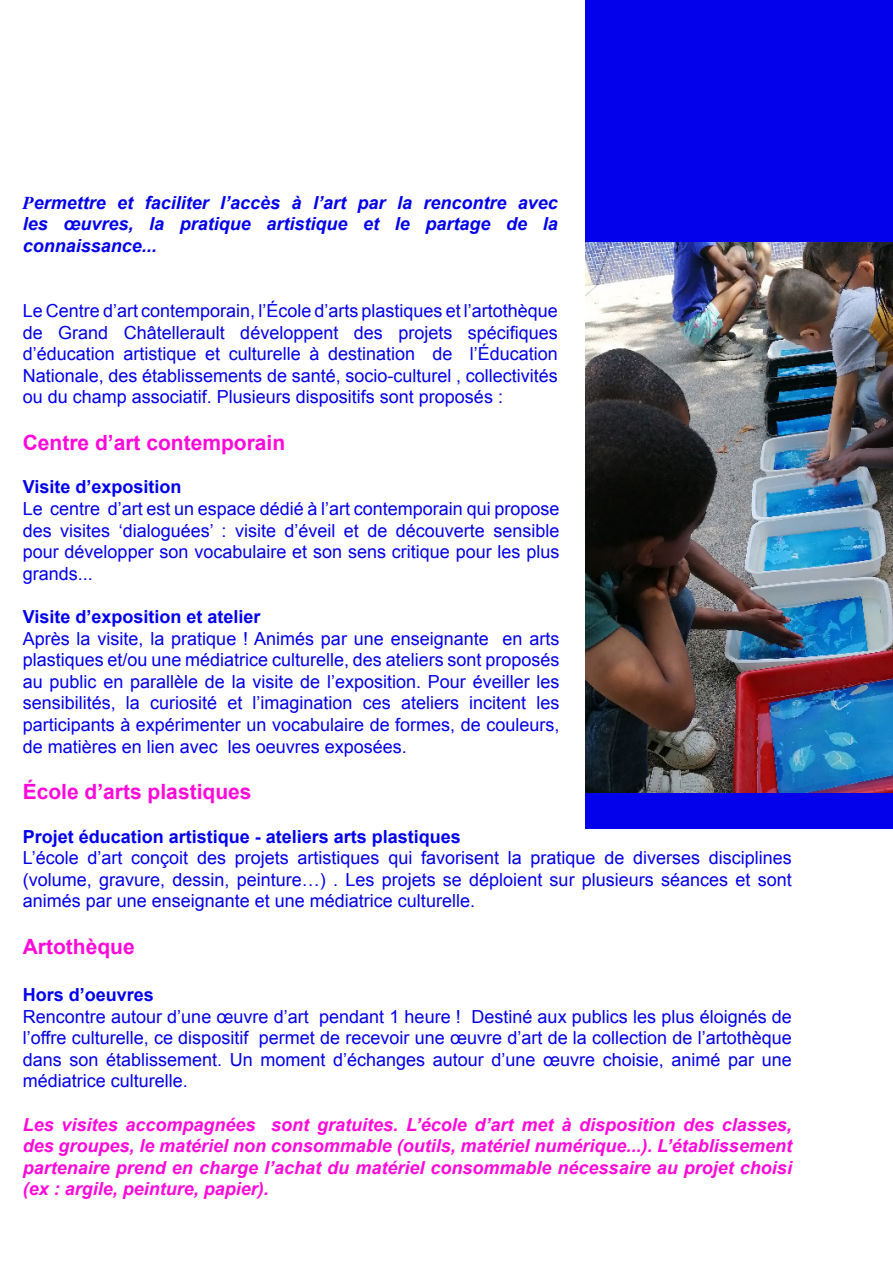
<style>
.page{position:relative;width:893px;height:1263px;background:#fff}
.page>*{position:absolute;margin:0;border:0;box-sizing:border-box;transform-origin:0 0}
.t1{font:700 21px "Arial";color:#ff09da}
.t2{font:18px/21.6px "Arial";color:#0301ec;text-align:justify}
.t3{font:italic 700 18px/21.6px "Arial";color:#ff09da;text-align:justify}
.t4{font:italic 700 18px/21.6px "Arial";color:#0301ec;text-align:justify}
.t5{font:700 18px "Arial";color:#0301ec}
.s1{font-family:"Times"}
</style>
<div class="page">
<div style="left:586px;top:0;width:307px;height:828px;background:#0301ec"></div>
<img style="left:586px;top:243px;width:307px;height:550px">
<p class="t4" style="left:23px;top:192px;width:537px"><span class="s1">P</span>ermettre et faciliter l’accès à l’art par la rencontre avec les œuvres, la pratique artistique et le partage de la connaissance...</p>
<p class="t2" style="left:23px;top:300px;width:537px">Le Centre d’art contemporain, l’École d’arts plastiques et l’artothèque de Grand Châtellerault développent des projets spécifiques d’éducation artistique et culturelle à destination de l’Éducation Nationale, des établissements de santé, socio-culturel , collectivités ou du champ associatif. Plusieurs dispositifs sont proposés :</p>
<p class="t1" style="left:23px;top:429px;width:264px">Centre d’art contemporain</p>
<p class="t5" style="left:23px;top:475px;width:160px">Visite d’exposition</p>
<p class="t2" style="left:23px;top:498px;width:538px">Le centre d’art est un espace dédié à l’art contemporain qui propose des visites ‘dialoguées’ : visite d’éveil et de découverte sensible pour développer son vocabulaire et son sens critique pour les plus grands...</p>
<p class="t5" style="left:23px;top:605px;width:239px">Visite d’exposition et atelier</p>
<p class="t2" style="left:23px;top:628px;width:538px">Après la visite, la pratique ! Animés par une enseignante en arts plastiques et/ou une médiatrice culturelle, des ateliers sont proposés au public en parallèle de la visite de l’exposition. Pour éveiller les sensibilités, la curiosité et l’imagination ces ateliers incitent les participants à expérimenter un vocabulaire de formes, de couleurs, de matières en lien avec les oeuvres exposées.</p>
<p class="t1" style="left:23px;top:778px;width:230px">École d’arts plastiques</p>
<p class="t5" style="left:23px;top:824px;width:440px">Projet éducation artistique - ateliers arts plastiques</p>
<p class="t2" style="left:23px;top:847px;width:771px">L’école d’art conçoit des projets artistiques qui favorisent la pratique de diverses disciplines (volume, gravure, dessin, peinture…) . Les projets se déploient sur plusieurs séances et sont animés par une enseignante et une médiatrice culturelle.</p>
<p class="t1" style="left:23px;top:933px;width:113px">Artothèque</p>
<p class="t5" style="left:23px;top:983px;width:133px">Hors d’oeuvres</p>
<p class="t2" style="left:23px;top:1006px;width:771px">Rencontre autour d’une œuvre d’art pendant 1 heure ! Destiné aux publics les plus éloignés de l’offre culturelle, ce dispositif permet de recevoir une œuvre d’art de la collection de l’artothèque dans son établissement. Un moment d’échanges autour d’une œuvre choisie, animé par une médiatrice culturelle.</p>
<p class="t3" style="left:23px;top:1114px;width:771px">Les visites accompagnées sont gratuites. L’école d’art met à disposition des classes, des groupes, le matériel non consommable (outils, matériel numérique...). L’établissement partenaire prend en charge l’achat du matériel consommable nécessaire au projet choisi (ex : argile, peinture, papier).</p>
</div>
